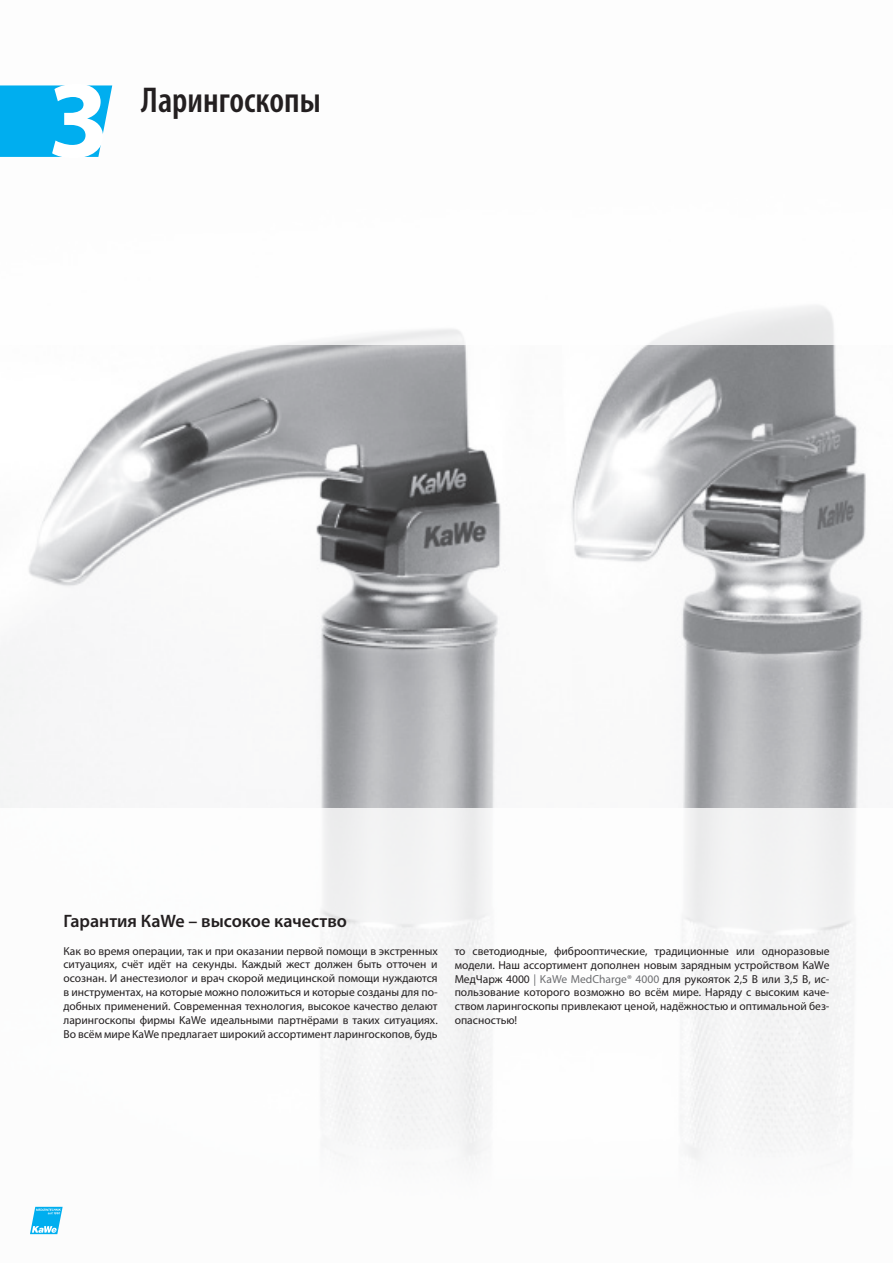
<style>
.page{position:relative;width:893px;height:1263px;background:#fff}
.page>*{position:absolute;margin:0;border:0;box-sizing:border-box;transform-origin:0 0}
.t1{font:700 111px "Myriad Pro";color:#fff}
.neu__24_pt__Semibold{font:600 condensed 36px "Myriad Pro";color:#231f20}
._1_5_Body{font:600 18px "Myriad Pro";color:#231f20}
._1_5_Body-2{font:11.55px/13.8px "Myriad Pro";color:#231f20;text-align:justify}
.s1{color:#6c6d70}
</style>
<div class="page">
<img style="left:0;top:344px;width:866px;height:464px">
<svg style="left:0;top:85px;width:112px;height:72px;background:#0fb2ef"></svg>
<svg style="left:30px;top:1207px;width:33px;height:27px"></svg>
<p class="t1" style="left:48px;top:57px;width:63px">3</p>
<p class="neu__24_pt__Semibold" style="left:141px;top:80px;width:181px">Ларингоскопы</p>
<p class="_1_5_Body" style="left:63px;top:909px;width:285px">Гарантия КаWe – высокое качество</p>
<p class="_1_5_Body-2" style="left:63px;top:944px;width:376px">Как во время операции, так и при оказании первой помощи в экстренных ситуациях, счёт идёт на секунды. Каждый жест должен быть отточен и осознан. И анестезиолог и врач скорой медицинской помощи нуждаются в инструментах, на которые можно положиться и которые созданы для по&shy;добных применений. Современная технология, высокое качество делают ларингоскопы фирмы KaWe идеальными партнёрами в таких ситуациях.<br>Во всём мире KaWe предлагает широкий ассортимент ларингоскопов, будь</p>
<p class="_1_5_Body-2" style="left:455px;top:944px;width:376px">то светодиодные, фиброоптические, традиционные или одноразовые модели. Наш ассортимент дополнен новым зарядным устройством КаWe МедЧарж 4000 <span class="s1">| KaWe MedCharge® 4000</span> для рукояток 2,5 В или 3,5 В, ис&shy;пользование которого возможно во всём мире. Наряду с высоким каче&shy;ством ларингоскопы привлекают ценой, надёжностью и оптимальной без&shy;опасностью!</p>
</div>
